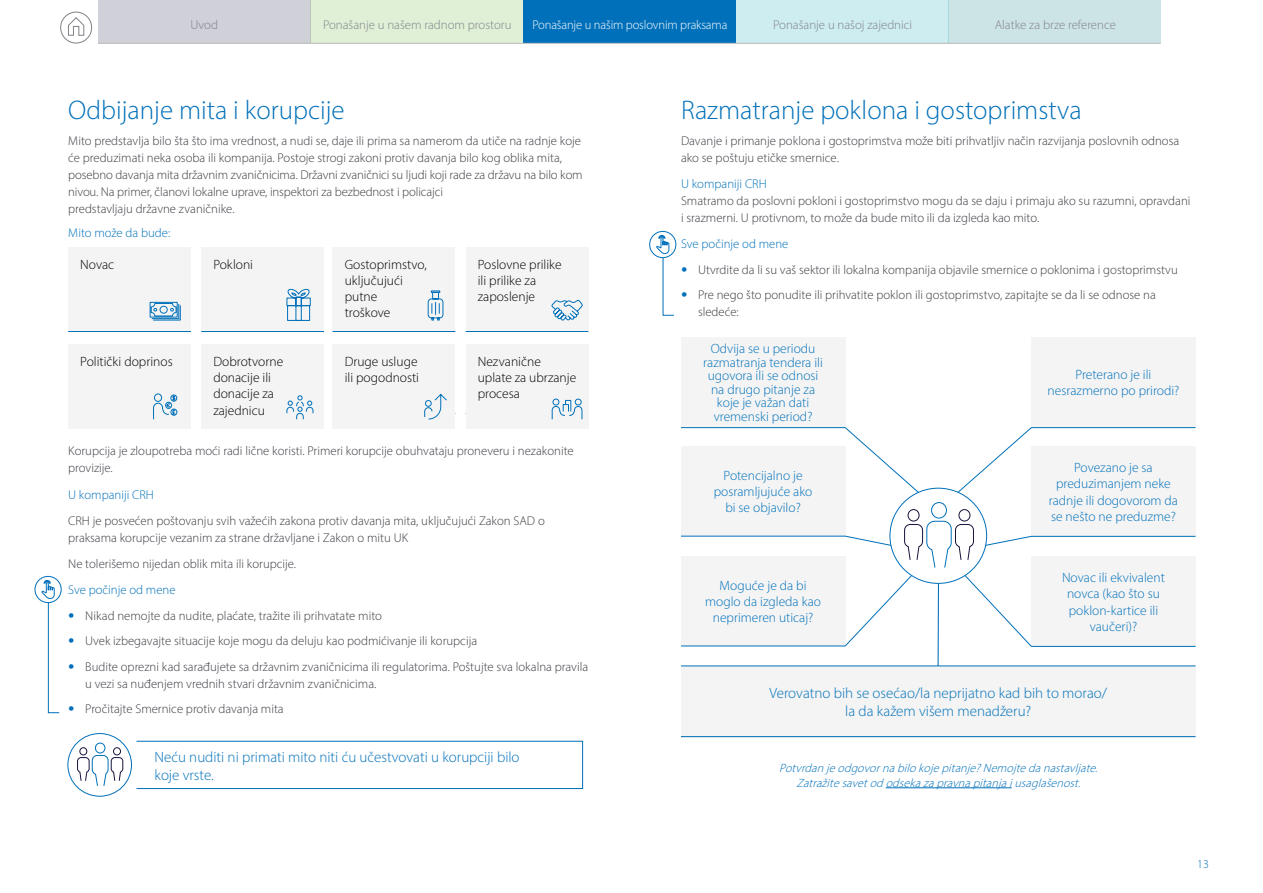
<style>
.page{position:relative;width:1263px;height:893px;background:#fff}
.page>*{position:absolute;margin:0;border:0;box-sizing:border-box;transform-origin:0 0}
.t1{font:300 27px "Myriad Pro";color:#0070ba}
.t2{font:300 15px/18px "Myriad Pro";color:#0070ba}
.t3{font:300 13.5px/16.2px "Myriad Pro";color:#0070ba;text-align:center}
.t4{font:300 13.5px/16.2px "Myriad Pro";color:#000}
.t5{font:300 12.75px/17.1px "Myriad Pro";color:#3b3c43}
.t6{font:300 12.75px "Myriad Pro";color:#818289}
.t7{font:300 12.75px "Myriad Pro";color:#0070ba}
.t8{font:300 12.75px "Myriad Pro";letter-spacing:-.01em;color:#fff}
.t9{font:italic 300 12px/14.4px "Myriad Pro";letter-spacing:.01em;color:#0070ba;text-align:center}
.t10{font:300 12px "Myriad Pro";color:#0070ba}
.s1{font-family:"Helvetica Neue LT Std";color:#0070ba}
</style>
<div class="page">
<div style="left:948px;top:0;width:213px;height:43px;background:#cde4e7"></div>
<div style="left:736px;top:0;width:212px;height:43px;background:#cdedf0"></div>
<div style="left:311px;top:0;width:212px;height:43px;background:#e0f0d6"></div>
<div style="left:98px;top:0;width:213px;height:43px;background:#d0d0d8"></div>
<div style="left:60px;top:12px;width:32px;height:31px;border:1px solid #818289;border-radius:50%"></div>
<svg style="left:68px;top:17px;width:16px;height:19px"></svg>
<div style="left:523px;top:0;width:213px;height:43px;background:#0070ba"></div>
<hr style="left:98px;top:43px;width:1063px;height:1px;background:#b6b7b7">
<hr style="left:937px;top:580px;width:2px;height:86px;background:#0070ba">
<svg style="left:67px;top:733px;width:65px;height:64px"></svg>
<div style="left:114px;top:748px;width:6px;height:7px;background:#fff;border-radius:50%"></div>
<div style="left:113px;top:747px;width:8px;height:8px;border:1px solid #14133b;border-radius:50%"></div>
<div style="left:95px;top:743px;width:10px;height:10px;background:#fff;border-radius:50%"></div>
<div style="left:95px;top:743px;width:10px;height:10px;border:1px solid #0070ba;border-radius:50%"></div>
<div style="left:80px;top:748px;width:7px;height:7px;background:#fff;border-radius:50%"></div>
<div style="left:79px;top:747px;width:8px;height:8px;border:1px solid #14133b;border-radius:50%"></div>
<svg style="left:77px;top:755px;width:47px;height:32px"></svg>
<div style="left:136px;top:741px;width:447px;height:48px;border:1px solid #0070ba"></div>
<hr style="left:886px;top:787px;width:126px;height:1px;background:#0070ba">
<div style="left:681px;top:337px;width:164px;height:90px;background:#f4f4f4"></div>
<svg style="left:681px;top:427px;width:241px;height:69px"></svg>
<div style="left:1031px;top:337px;width:164px;height:90px;background:#f4f4f4"></div>
<svg style="left:954px;top:427px;width:242px;height:69px"></svg>
<div style="left:681px;top:446px;width:164px;height:90px;background:#f4f4f4"></div>
<div style="left:1031px;top:447px;width:164px;height:89px;background:#f4f4f4"></div>
<div style="left:681px;top:666px;width:514px;height:71px;background:#f4f4f4"></div>
<div style="left:889px;top:488px;width:98px;height:96px;background:#fff;border:1px solid #0070ba;border-radius:50%"></div>
<div style="left:958px;top:509px;width:12px;height:12px;border:1px solid #14133b;border-radius:50%"></div>
<div style="left:931px;top:502px;width:16px;height:16px;border:1px solid #0070ba;border-radius:50%"></div>
<div style="left:908px;top:509px;width:11px;height:12px;border:1px solid #14133b;border-radius:50%"></div>
<svg style="left:681px;top:520px;width:515px;height:127px"></svg>
<div style="left:68px;top:247px;width:123px;height:84px;background:#f4f4f4"></div>
<div style="left:68px;top:344px;width:123px;height:84px;background:#f4f4f4"></div>
<div style="left:333px;top:247px;width:122px;height:84px;background:#f4f4f4"></div>
<div style="left:333px;top:344px;width:122px;height:84px;background:#f4f4f4"></div>
<div style="left:201px;top:247px;width:123px;height:84px;background:#f4f4f4"></div>
<div style="left:201px;top:344px;width:123px;height:84px;background:#f4f4f4"></div>
<div style="left:466px;top:247px;width:122px;height:84px;background:#f4f4f4"></div>
<div style="left:466px;top:344px;width:122px;height:84px;background:#f4f4f4"></div>
<svg style="left:149px;top:302px;width:32px;height:19px"></svg>
<svg style="left:427px;top:290px;width:17px;height:31px"></svg>
<svg style="left:551px;top:300px;width:32px;height:21px"></svg>
<svg style="left:286px;top:395px;width:28px;height:25px"></svg>
<svg style="left:424px;top:394px;width:23px;height:26px"></svg>
<svg style="left:551px;top:398px;width:32px;height:22px"></svg>
<svg style="left:153px;top:393px;width:25px;height:27px"></svg>
<hr style="left:68px;top:331px;width:123px;height:1px;background:#0070ba">
<hr style="left:333px;top:331px;width:122px;height:1px;background:#0070ba">
<hr style="left:201px;top:331px;width:123px;height:1px;background:#0070ba">
<hr style="left:466px;top:331px;width:122px;height:1px;background:#0070ba">
<svg style="left:286px;top:288px;width:25px;height:33px"></svg>
<hr style="left:681px;top:665px;width:514px;height:1px;background:#0070ba">
<hr style="left:681px;top:736px;width:514px;height:1px;background:#0070ba">
<svg style="left:35px;top:576px;width:26px;height:27px"></svg>
<div style="left:35px;top:576px;width:27px;height:27px;border:1px solid #0070ba;border-radius:50%"></div>
<svg style="left:41px;top:580px;width:19px;height:133px"></svg>
<svg style="left:650px;top:231px;width:26px;height:27px"></svg>
<div style="left:649px;top:231px;width:27px;height:27px;border:1px solid #0070ba;border-radius:50%"></div>
<svg style="left:656px;top:235px;width:19px;height:81px"></svg>
<p class="t6" style="left:191px;top:17px;width:29px">Uvod</p>
<p class="t6" style="left:323px;top:17px;width:190px">Ponašanje u našem radnom prostoru</p>
<p class="t8" style="left:532px;top:17px;width:197px">Ponašanje u našim poslovnim praksama</p>
<p class="t6" style="left:773px;top:17px;width:140px">Ponašanje u našoj zajednici</p>
<p class="t6" style="left:995px;top:17px;width:123px">Alatke za brze reference</p>
<h1 class="t1" style="left:68px;top:93px;width:278px">Odbijanje mita i korupcije</h1>
<p class="t5" style="left:68px;top:132px;width:516px">Mito predstavlja bilo šta što ima vrednost, a nudi se, daje ili prima sa namerom da utiče na radnje koje će preduzimati neka osoba ili kompanija. Postoje strogi zakoni protiv davanja bilo kog oblika mita, posebno davanja mita državnim zvaničnicima. Državni zvaničnici su ljudi koji rade za državu na bilo kom nivou. Na primer, članovi lokalne uprave, inspektori za bezbednost i policajci<br>predstavljaju državne zvaničnike.</p>
<p class="t7" style="left:68px;top:225px;width:104px">Mito može da bude:</p>
<p class="t4" style="left:80px;top:256px;width:35px">Novac</p>
<p class="t4" style="left:80px;top:353px;width:94px">Politički doprinos</p>
<p class="t4" style="left:213px;top:256px;width:41px">Pokloni</p>
<p class="t4" style="left:213px;top:353px;width:71px">Dobrotvorne donacije ili donacije za zajednicu</p>
<p class="t4" style="left:345px;top:256px;width:84px">Gostoprimstvo, uključujući putne<br>troškove</p>
<p class="t4" style="left:345px;top:353px;width:76px">Druge usluge ili pogodnosti</p>
<p class="t4" style="left:478px;top:256px;width:85px">Poslovne prilike ili prilike za zaposlenje</p>
<p class="t4" style="left:478px;top:353px;width:100px">Nezvanične uplate za ubrzanje procesa</p>
<p class="t5" style="left:68px;top:442px;width:507px">Korupcija je zloupotreba moći radi lične koristi. Primeri korupcije obuhvataju proneveru i nezakonite provizije.</p>
<p class="t7" style="left:68px;top:487px;width:87px">U kompaniji CRH</p>
<p class="t5" style="left:68px;top:512px;width:478px">CRH je posvećen poštovanju svih važećih zakona protiv davanja mita, uključujući Zakon SAD o praksama korupcije vezanim za strane državljane i Zakon o mitu UK</p>
<p class="t5" style="left:68px;top:555px;width:229px">Ne tolerišemo nijedan oblik mita ili korupcije.</p>
<p class="t7" style="left:68px;top:582px;width:109px">Sve počinje od mene</p>
<p class="t5" style="left:68px;top:607px;width:315px"><span class="s1">•</span> Nikad nemojte da nudite, plaćate, tražite ili prihvatate mito</p>
<p class="t5" style="left:68px;top:632px;width:410px"><span class="s1">•</span> Uvek izbegavajte situacije koje mogu da deluju kao podmićivanje ili korupcija</p>
<p class="t5" style="left:85px;top:658px;width:504px;text-indent:-17px"><span class="s1">•</span> Budite oprezni kad sarađujete sa državnim zvaničnicima ili regulatorima. Poštujte sva lokalna pravila u vezi sa nuđenjem vrednih stvari državnim zvaničnicima.</p>
<p class="t5" style="left:68px;top:700px;width:217px"><span class="s1">•</span> Pročitajte Smernice protiv davanja mita</p>
<p class="t2" style="left:154px;top:747px;width:367px">Neću nuditi ni primati mito niti ću učestvovati u korupciji bilo koje vrste.</p>
<h1 class="t1" style="left:681px;top:93px;width:402px">Razmatranje poklona i gostoprimstva</h1>
<p class="t5" style="left:681px;top:132px;width:500px">Davanje i primanje poklona i gostoprimstva može biti prihvatljiv način razvijanja poslovnih odnosa ako se poštuju etičke smernice.</p>
<p class="t7" style="left:681px;top:176px;width:87px">U kompaniji CRH</p>
<p class="t5" style="left:681px;top:192px;width:511px">Smatramo da poslovni pokloni i gostoprimstvo mogu da se daju i primaju ako su razumni, opravdani i srazmerni. U protivnom, to može da bude mito ili da izgleda kao mito.</p>
<p class="t7" style="left:681px;top:236px;width:109px">Sve počinje od mene</p>
<p class="t5" style="left:681px;top:261px;width:498px"><span class="s1">•</span> Utvrdite da li su vaš sektor ili lokalna kompanija objavile smernice o poklonima i gostoprimstvu</p>
<p class="t5" style="left:698px;top:286px;width:459px;text-indent:-17px"><span class="s1">•</span> Pre nego što ponudite ili prihvatite poklon ili gostoprimstvo, zapitajte se da li se odnose na sledeće:</p>
<p class="t3" style="left:703px;top:342px;width:121px;line-height:13.5px">Odvija se u periodu razmatranja tendera ili ugovora ili se odnosi na drugo pitanje za koje je važan dati vremenski period?</p>
<p class="t3" style="left:1048px;top:366px;width:133px">Preterano je ili nesrazmerno po prirodi?</p>
<p class="t3" style="left:714px;top:467px;width:100px">Potencijalno je posramljujuće ako bi se objavilo?</p>
<p class="t3" style="left:1049px;top:459px;width:131px">Povezano je sa preduzimanjem neke radnje ili dogovorom da se nešto ne preduzme?</p>
<p class="t3" style="left:705px;top:577px;width:117px">Moguće je da bi moglo da izgleda kao neprimeren uticaj?</p>
<p class="t3" style="left:1062px;top:569px;width:104px">Novac ili ekvivalent novca (kao što su poklon-kartice ili vaučeri)?</p>
<p class="t2" style="left:769px;top:684px;width:339px;text-align:center">Verovatno bih se osećao/la neprijatno kad bih to morao/ la da kažem višem menadžeru?</p>
<p class="t9" style="left:779px;top:761px;width:323px">Potvrdanjeodgovornabilokojepitanje?Nemojtedanastavljate.<br>Zatražitesavetododsekazapravnapitanjaiusaglašenost.</p>
<p class="t10" style="left:1197px;top:856px;width:13px">13</p>
</div>
